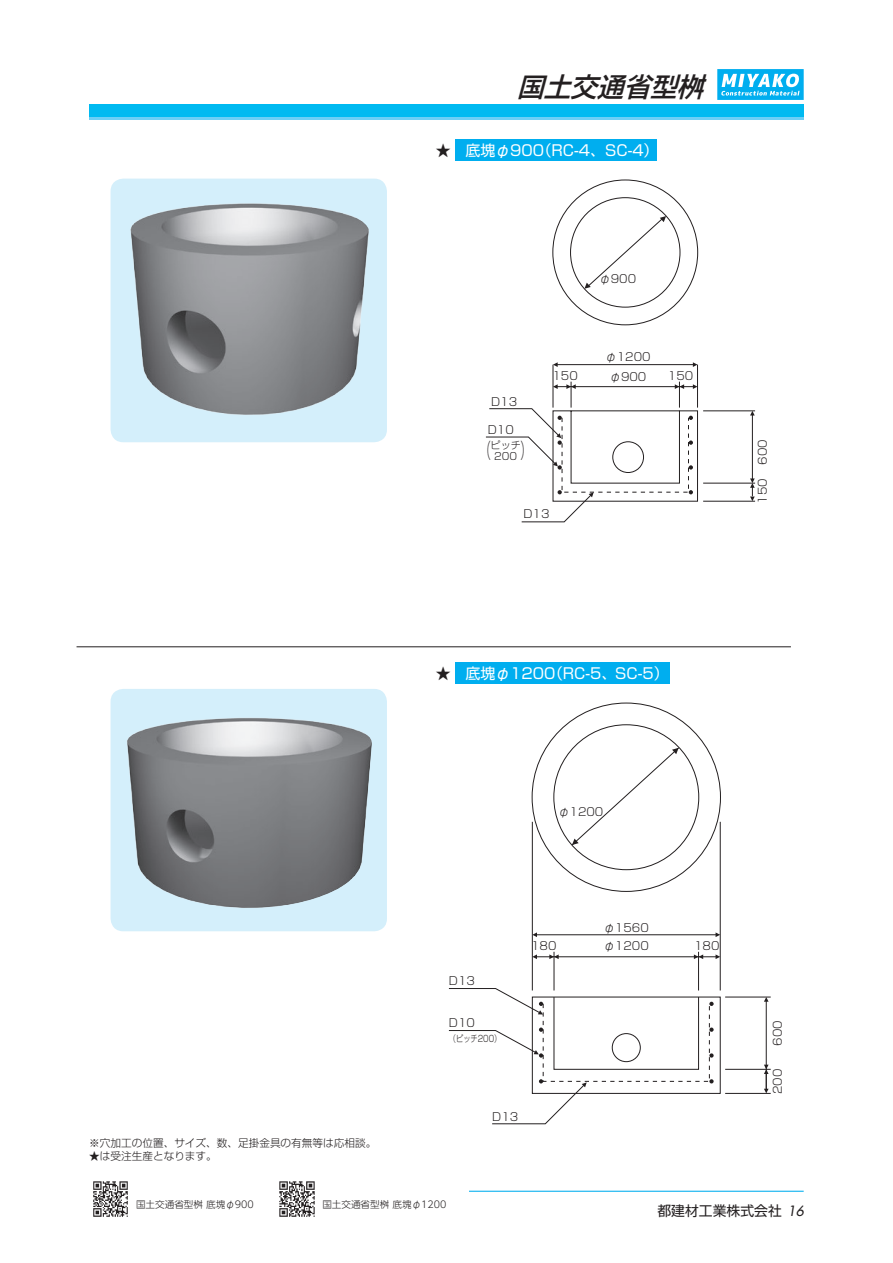
<style>
.page{position:relative;width:893px;height:1263px;background:#fff}
.page>*{position:absolute;margin:0;border:0;box-sizing:border-box;transform-origin:0 0}
.t1{font:italic 500 26.7px "Shin Go Pro";color:#231f20}
.t2{font:14.85px "Shin Go Pro";color:#fff}
.t3{font:13.8px "Shin Go Pro";color:#231f20}
.t4{font:300 11.1px "Shin Go Pro";color:#231f20}
.t5{font:300 10.65px "Shin Go Pro";color:#231f20}
.t6{font:300 10.05px/10.6px "Shin Go Pro";color:#231f20;text-align:center}
.t7{font:300 9.6px "UD Shin Go Pro";color:#231f20}
.t8{font:300 9px "Shin Go Pro";color:#231f20;scale:.8 1}
.s1{color:#231f20}
.s2{font-size:20.25px}
.s3{font-family:"Futura";font-style:italic}
</style>
<div class="page">
<div style="left:455px;top:139px;width:202px;height:22px;background:#00aeef"></div>
<div style="left:455px;top:662px;width:215px;height:22px;background:#00aeef"></div>
<hr style="left:77px;top:646px;width:714px;height:1px;background:#231f20">
<svg style="left:584px;top:216px;width:82px;height:73px"></svg>
<hr style="left:697px;top:365px;width:1px;height:43px;background:#231f20">
<hr style="left:553px;top:365px;width:1px;height:43px;background:#231f20">
<hr style="left:752px;top:415px;width:1px;height:64px;background:#231f20">
<svg style="left:750px;top:478px;width:5px;height:23px"></svg>
<svg style="left:693px;top:362px;width:4px;height:5px"></svg>
<hr style="left:557px;top:364px;width:136px;height:1px;background:#231f20">
<svg style="left:553px;top:362px;width:5px;height:5px"></svg>
<svg style="left:486px;top:382px;width:212px;height:140px"></svg>
<hr style="left:703px;top:411px;width:52px;height:1px;background:#231f20">
<hr style="left:703px;top:483px;width:52px;height:1px;background:#231f20">
<hr style="left:703px;top:501px;width:52px;height:1px;background:#231f20">
<svg style="left:532px;top:724px;width:189px;height:370px"></svg>
<div style="left:612px;top:1033px;width:29px;height:29px;border:1px solid #231f20;border-radius:50%"></div>
<hr style="left:698px;top:952px;width:1px;height:38px;background:#231f20">
<hr style="left:554px;top:952px;width:1px;height:38px;background:#231f20">
<hr style="left:766px;top:1001px;width:1px;height:89px;background:#231f20">
<svg style="left:764px;top:998px;width:5px;height:4px"></svg>
<svg style="left:764px;top:1065px;width:5px;height:28px"></svg>
<svg style="left:716px;top:932px;width:4px;height:5px"></svg>
<hr style="left:536px;top:934px;width:181px;height:1px;background:#231f20">
<svg style="left:533px;top:932px;width:4px;height:5px"></svg>
<svg style="left:716px;top:954px;width:4px;height:5px"></svg>
<hr style="left:536px;top:956px;width:181px;height:1px;background:#231f20">
<svg style="left:533px;top:954px;width:4px;height:5px"></svg>
<svg style="left:694px;top:954px;width:9px;height:5px"></svg>
<svg style="left:549px;top:954px;width:10px;height:5px"></svg>
<hr style="left:725px;top:997px;width:46px;height:1px;background:#231f20">
<hr style="left:725px;top:1069px;width:46px;height:1px;background:#231f20">
<hr style="left:725px;top:1093px;width:46px;height:1px;background:#231f20">
<hr style="left:720px;top:822px;width:1px;height:168px;background:#231f20">
<hr style="left:532px;top:822px;width:1px;height:168px;background:#231f20">
<svg style="left:571px;top:747px;width:108px;height:98px"></svg>
<svg style="left:709px;top:1002px;width:5px;height:4px"></svg>
<svg style="left:709px;top:1027px;width:5px;height:5px"></svg>
<svg style="left:709px;top:1053px;width:5px;height:5px"></svg>
<svg style="left:709px;top:1079px;width:5px;height:4px"></svg>
<svg style="left:449px;top:988px;width:94px;height:26px"></svg>
<svg style="left:449px;top:1027px;width:94px;height:31px"></svg>
<svg style="left:492px;top:1079px;width:95px;height:45px"></svg>
<div style="left:111px;top:179px;width:276px;height:263px;background:#d4effb;border-radius:13px"></div>
<img style="left:130px;top:203px;width:239px;height:212px">
<div style="left:111px;top:689px;width:276px;height:242px;background:#d4effb;border-radius:13px"></div>
<img style="left:127px;top:718px;width:245px;height:190px">
<hr style="left:89px;top:1191px;width:715px;height:1px;background:#00aeef">
<svg style="left:717px;top:69px;width:87px;height:31px"></svg>
<div style="left:89px;top:104px;width:715px;height:13px;background:#00baf1"></div>
<hr style="left:89px;top:117px;width:715px;height:2px;background:#6bcff6">
<img style="left:89px;top:1181px;width:43px;height:36px">
<img style="left:276px;top:1181px;width:42px;height:36px">
<div style="left:132px;top:1188px;width:144px;height:32px;background:#fff"></div>
<div style="left:318px;top:1188px;width:150px;height:32px;background:#fff"></div>
<h1 class="t1" style="left:517px;top:65px;width:198px">国土交通省型桝</h1>
<h2 class="t2" style="left:436px;top:138px;width:224px"><span class="s1">★</span>　底塊φ900（RC-4、SC-4）</h2>
<p class="t4" style="left:600px;top:270px;width:38px">φ900</p>
<p class="t4" style="left:606px;top:347px;width:47px">φ1200</p>
<p class="t5" style="left:89px;top:1134px;width:289px">※穴加工の位置、サイズ、数、足掛金具の有無等は応相談。</p>
<p class="t5" style="left:89px;top:1147px;width:129px">★は受注生産となります。</p>
<p class="t4" style="left:491px;top:392px;width:28px">D13</p>
<p class="t4" style="left:488px;top:421px;width:28px">D10</p>
<p class="t6" style="left:481px;top:439px;width:51px">ピッチ<br><span class="s2">（</span> 200 <span class="s2">）</span></p>
<p class="t4" style="left:552px;top:367px;width:27px">150</p>
<p class="t4" style="left:610px;top:368px;width:38px">φ900</p>
<p class="t4" style="left:668px;top:367px;width:27px">150</p>
<p class="t4" style="left:523px;top:505px;width:28px">D13</p>
<p class="t4" style="left:753px;top:464px;width:27px;rotate:-90deg">600</p>
<p class="t4" style="left:753px;top:504px;width:27px;rotate:-90deg">150</p>
<h2 class="t2" style="left:436px;top:661px;width:234px"><span class="s1">★</span>　底塊φ1200（RC-5、SC-5）</h2>
<p class="t4" style="left:558px;top:803px;width:47px">φ1200</p>
<p class="t4" style="left:604px;top:919px;width:47px">φ1560</p>
<p class="t4" style="left:449px;top:971px;width:28px">D13</p>
<p class="t4" style="left:449px;top:1013px;width:28px">D10</p>
<p class="t8" style="left:449px;top:1031px;width:67px">（ピッチ200）</p>
<p class="t4" style="left:531px;top:937px;width:27px">180</p>
<p class="t4" style="left:604px;top:937px;width:47px">φ1200</p>
<p class="t4" style="left:694px;top:937px;width:27px">180</p>
<p class="t4" style="left:492px;top:1107px;width:28px">D13</p>
<p class="t4" style="left:768px;top:1046px;width:27px;rotate:-90deg">600</p>
<p class="t4" style="left:768px;top:1094px;width:27px;rotate:-90deg">200</p>
<p class="t7" style="left:136px;top:1197px;width:119px">国土交通省型桝 底塊φ900</p>
<p class="t7" style="left:322px;top:1197px;width:126px">国土交通省型桝 底塊φ1200</p>
<p class="t3" style="left:657px;top:1199px;width:148px">都建材工業株式会社 <span class="s3">16</span></p>
<p class="t3" style="left:649px;top:1199px;width:156px">都建材工業株式会社　<span class="s3">20</span></p>
</div>
